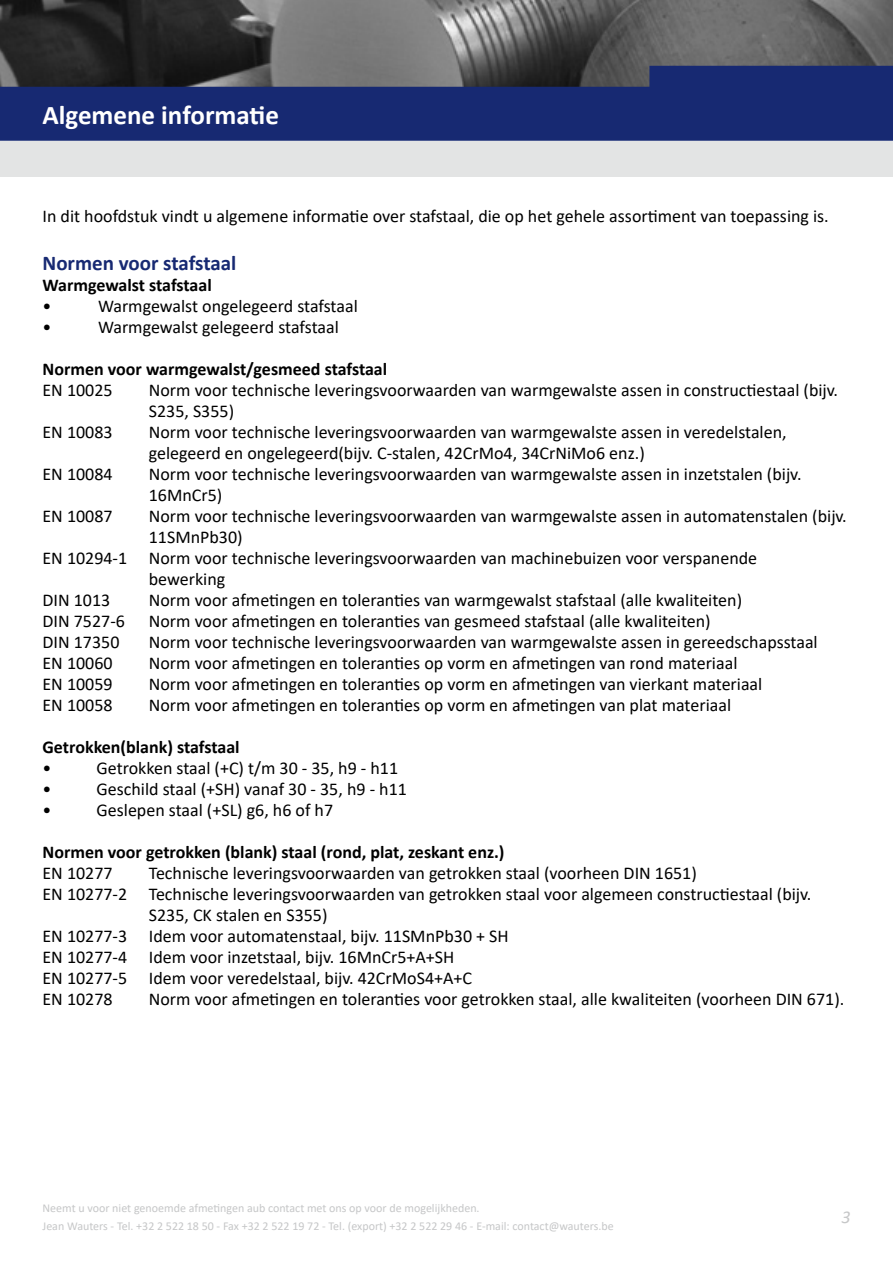
<style>
.page{position:relative;width:893px;height:1263px;background:#fff}
.page>*{position:absolute;margin:0;border:0;box-sizing:border-box;transform-origin:0 0}
.t1{font:700 27px "Calibri";color:#fff}
.t2{font:700 21px "Calibri";color:#172972}
.t3{font:18px/21px "Calibri";color:#000}
.t4{font:700 18px "Calibri";color:#000}
.t5{font:italic 18px "Calibri";color:#c6c7c8}
.t6{font:12px/18px "Calibri";color:#c6c7c8}
</style>
<div class="page">
<img style="left:0;top:0;width:893px;height:66px">
<div style="left:0;top:141px;width:893px;height:35px;background:#e3e4e4"></div>
<svg style="left:0;top:66px;width:893px;height:75px;background:#21306a"></svg>
<h1 class="t1" style="left:43px;top:96px;width:238px">Algemene informatie</h1>
<p class="t3" style="left:43px;top:205px;width:788px">In dit hoofdstuk vindt u algemene informatie over stafstaal, die op het gehele assortiment van toepassing is.</p>
<p class="t2" style="left:43px;top:248px;width:195px">Normen voor stafstaal</p>
<p class="t4" style="left:43px;top:272px;width:171px">Warmgewalst stafstaal</p>
<p class="t3" style="left:43px;top:295px;width:10px">•</p>
<p class="t3" style="left:98px;top:295px;width:261px">Warmgewalst ongelegeerd stafstaal</p>
<p class="t3" style="left:43px;top:316px;width:10px">•</p>
<p class="t3" style="left:98px;top:316px;width:242px">Warmgewalst gelegeerd stafstaal</p>
<p class="t4" style="left:43px;top:356px;width:346px">Normen voor warmgewalst/gesmeed stafstaal</p>
<p class="t3" style="left:43px;top:379px;width:72px">EN 10025</p>
<p class="t3" style="left:149px;top:379px;width:691px">Norm voor technische leveringsvoorwaarden van warmgewalste assen in constructiestaal (bijv.<br>S235, S355)</p>
<p class="t3" style="left:43px;top:421px;width:72px">EN 10083</p>
<p class="t3" style="left:149px;top:421px;width:639px">Norm voor technische leveringsvoorwaarden van warmgewalste assen in veredelstalen, gelegeerd en ongelegeerd(bijv. C-stalen, 42CrMo4, 34CrNiMo6 enz.)</p>
<p class="t3" style="left:43px;top:463px;width:72px">EN 10084</p>
<p class="t3" style="left:149px;top:463px;width:654px">Norm voor technische leveringsvoorwaarden van warmgewalste assen in inzetstalen (bijv.<br>16MnCr5)</p>
<p class="t3" style="left:43px;top:505px;width:72px">EN 10087</p>
<p class="t3" style="left:149px;top:505px;width:699px">Norm voor technische leveringsvoorwaarden van warmgewalste assen in automatenstalen (bijv.</p>
<p class="t3" style="left:149px;top:526px;width:95px">11SMnPb30)</p>
<p class="t3" style="left:43px;top:547px;width:716px">EN 10294-1 Norm voor technische leveringsvoorwaarden van machinebuizen voor verspanende</p>
<p class="t3" style="left:149px;top:568px;width:78px">bewerking</p>
<p class="t3" style="left:43px;top:589px;width:69px">DIN 1013</p>
<p class="t3" style="left:149px;top:589px;width:595px">Norm voor afmetingen en toleranties van warmgewalst stafstaal (alle kwaliteiten)</p>
<p class="t3" style="left:43px;top:610px;width:84px">DIN 7527-6</p>
<p class="t3" style="left:149px;top:610px;width:563px">Norm voor afmetingen en toleranties van gesmeed stafstaal (alle kwaliteiten)</p>
<p class="t3" style="left:43px;top:631px;width:78px">DIN 17350</p>
<p class="t3" style="left:149px;top:631px;width:670px">Norm voor technische leveringsvoorwaarden van warmgewalste assen in gereedschapsstaal</p>
<p class="t3" style="left:43px;top:652px;width:72px">EN 10060</p>
<p class="t3" style="left:149px;top:652px;width:590px">Norm voor afmetingen en toleranties op vorm en afmetingen van rond materiaal</p>
<p class="t3" style="left:43px;top:673px;width:72px">EN 10059</p>
<p class="t3" style="left:149px;top:673px;width:615px">Norm voor afmetingen en toleranties op vorm en afmetingen van vierkant materiaal</p>
<p class="t3" style="left:43px;top:694px;width:72px">EN 10058</p>
<p class="t3" style="left:149px;top:694px;width:584px">Norm voor afmetingen en toleranties op vorm en afmetingen van plat materiaal</p>
<p class="t4" style="left:43px;top:734px;width:199px">Getrokken(blank) stafstaal</p>
<p class="t3" style="left:43px;top:757px;width:10px">•</p>
<p class="t3" style="left:97px;top:757px;width:303px">Getrokken staal (+C) t/m 30 - 35, h9 - h11</p>
<p class="t3" style="left:43px;top:778px;width:10px">•</p>
<p class="t3" style="left:97px;top:778px;width:312px">Geschild staal (+SH) vanaf 30 - 35, h9 - h11</p>
<p class="t3" style="left:43px;top:799px;width:10px">•</p>
<p class="t3" style="left:97px;top:799px;width:238px">Geslepen staal (+SL) g6, h6 of h7</p>
<p class="t4" style="left:43px;top:839px;width:464px">Normen voor getrokken (blank) staal (rond, plat, zeskant enz.)</p>
<p class="t3" style="left:43px;top:862px;width:72px">EN 10277</p>
<p class="t3" style="left:149px;top:862px;width:550px">Technische leveringsvoorwaarden van getrokken staal (voorheen DIN 1651)</p>
<p class="t3" style="left:43px;top:883px;width:770px">EN 10277-2 Technische leveringsvoorwaarden van getrokken staal voor algemeen constructiestaal (bijv.</p>
<p class="t3" style="left:149px;top:904px;width:180px">S235, CK stalen en S355)</p>
<p class="t3" style="left:43px;top:925px;width:468px">EN 10277-3 Idem voor automatenstaal, bijv. 11SMnPb30 + SH</p>
<p class="t3" style="left:43px;top:946px;width:413px">EN 10277-4 Idem voor inzetstaal, bijv. 16MnCr5+A+SH</p>
<p class="t3" style="left:43px;top:967px;width:431px">EN 10277-5 Idem voor veredelstaal, bijv. 42CrMoS4+A+C</p>
<p class="t3" style="left:43px;top:988px;width:72px">EN 10278</p>
<p class="t3" style="left:149px;top:988px;width:697px">Norm voor afmetingen en toleranties voor getrokken staal, alle kwaliteiten (voorheen DIN 671).</p>
<p class="t6" style="left:43px;top:1198px;width:573px">Neemt u voor niet genoemde afmetingen aub contact met ons op voor de mogelijkheden.<br>Jean Wauters - Tel. +32 2 522 18 50 - Fax +32 2 522 19 72 - Tel. (export) +32 2 522 29 46 - E-mail: contact@wauters.be</p>
<p class="t5" style="left:841px;top:1204px;width:11px">3</p>
</div>
